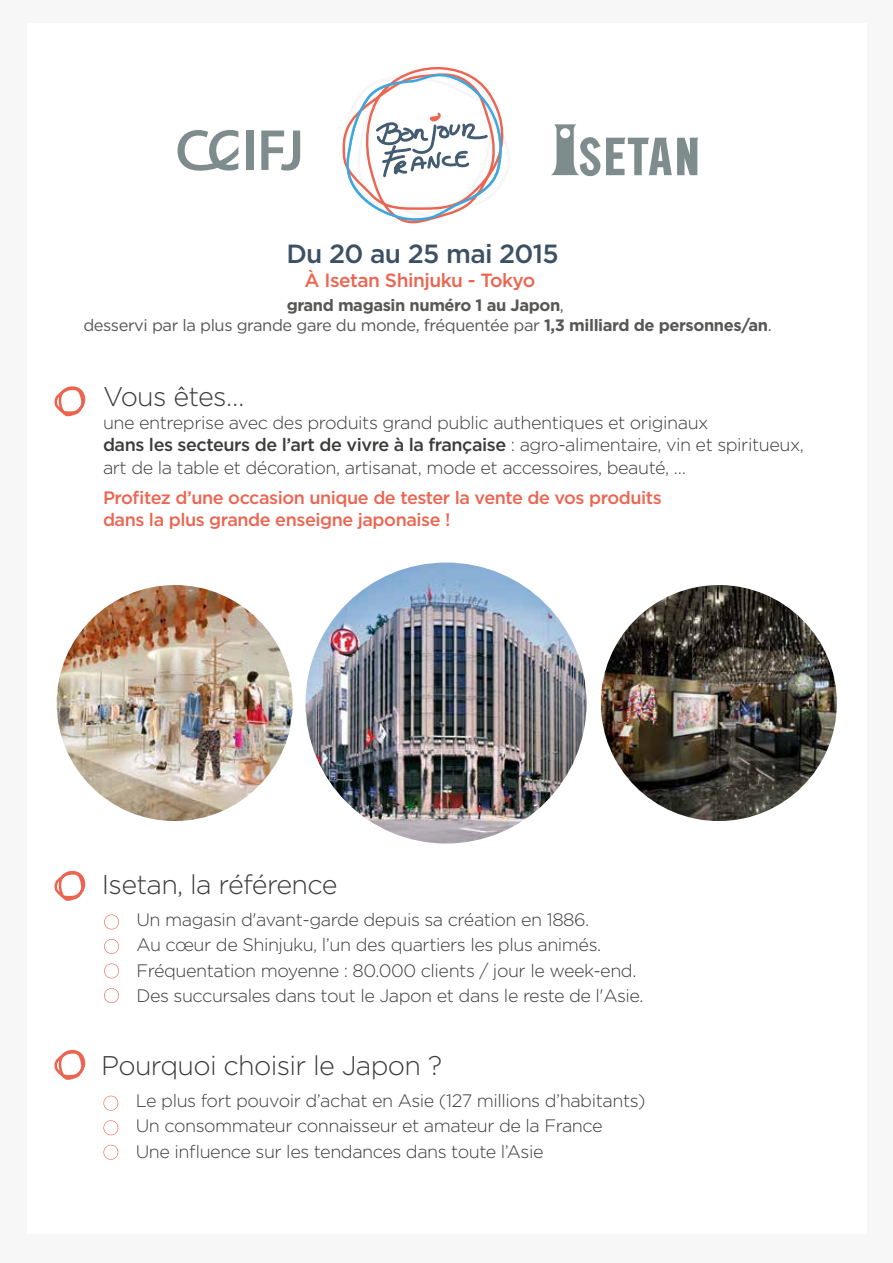
<style>
.page{position:relative;width:893px;height:1263px;background:#fff}
.page>*{position:absolute;margin:0;border:0;box-sizing:border-box;transform-origin:0 0}
.t1{font:300 27px "Gotham";letter-spacing:-.025em;color:#3c3c3b}
.t2{font:500 26.25px "Gotham";letter-spacing:-.025em;color:#3c5063}
.t3{font:500 19.05px "Gotham";letter-spacing:-.025em;color:#ec6551}
.t4{font:300 18px/25.5px "Gotham";letter-spacing:-.025em;color:#3c3c3b}
.t5{font:500 18px/22.5px "Gotham";letter-spacing:-.025em;color:#ec6551}
.t6{font:700 16.5px/20.2px "Gotham";letter-spacing:-.025em;color:#575756;text-align:center}
.s1{font-weight:400}
.s2{font-weight:500}
</style>
<div class="page">
<svg style="left:104px;top:914px;width:15px;height:15px"></svg>
<svg style="left:104px;top:939px;width:15px;height:15px"></svg>
<svg style="left:104px;top:963px;width:15px;height:15px"></svg>
<svg style="left:104px;top:988px;width:15px;height:15px"></svg>
<svg style="left:103px;top:1096px;width:15px;height:14px"></svg>
<svg style="left:103px;top:1120px;width:15px;height:15px"></svg>
<svg style="left:103px;top:1145px;width:15px;height:15px"></svg>
<svg style="left:178px;top:130px;width:60px;height:41px"></svg>
<div style="left:246px;top:131px;width:8px;height:39px;background:#7f8c8d"></div>
<svg style="left:261px;top:131px;width:39px;height:40px"></svg>
<svg style="left:54px;top:386px;width:32px;height:31px"></svg>
<svg style="left:54px;top:870px;width:32px;height:31px"></svg>
<svg style="left:54px;top:1050px;width:32px;height:30px"></svg>
<svg style="left:342px;top:67px;width:162px;height:157px"></svg>
<svg style="left:551px;top:124px;width:148px;height:53px"></svg>
<img style="left:57px;top:585px;width:236px;height:236px;border-radius:118px">
<img style="left:601px;top:585px;width:236px;height:236px;border-radius:118px">
<img style="left:305px;top:562px;width:281px;height:281px;border-radius:140px">
<div style="left:0;top:0;width:893px;height:23px;background:#f8f7f7"></div>
<div style="left:0;top:1234px;width:893px;height:29px;background:#f8f7f7"></div>
<div style="left:0;top:0;width:26px;height:1263px;background:#f8f7f7"></div>
<div style="left:867px;top:0;width:26px;height:1263px;background:#f8f7f7"></div>
<h2 class="t2" style="left:286px;top:236px;width:274px">Du 20 au 25 mai 2015</h2>
<p class="t3" style="left:305px;top:268px;width:232px">À Isetan Shinjuku - Tokyo</p>
<p class="t6" style="left:83px;top:295px;width:690px">grand magasin numéro 1 au Japon<span class="s1">,<br>desservi par la plus grande gare du monde, fréquentée par</span> 1,3 milliard de personnes/an<span class="s1">.</span></p>
<h1 class="t1" style="left:103px;top:379px;width:143px">Vous êtes…</h1>
<p class="t4" style="left:103px;top:410px;width:702px;line-height:22.5px">une entreprise avec des produits grand public authentiques et originaux<br><span class="s2">dans les secteurs de l’art de vivre à la française</span> : agro-alimentaire, vin et spiritueux, art de la table et décoration, artisanat, mode et accessoires, beauté, …</p>
<p class="t5" style="left:103px;top:486px;width:560px">Profitez d’une occasion unique de tester la vente de vos produits dans la plus grande enseigne japonaise !</p>
<h1 class="t1" style="left:102px;top:867px;width:237px">Isetan, la référence</h1>
<p class="t4" style="left:136px;top:906px;width:509px">Un magasin d'avant-garde depuis sa création en 1886.<br>Au cœur de Shinjuku, l’un des quartiers les plus animés.<br>Fréquentation moyenne : 80.000 clients / jour le week-end.<br>Des succursales dans tout le Japon et dans le reste de l'Asie.</p>
<h1 class="t1" style="left:101px;top:1049px;width:342px">Pourquoi choisir le Japon ?</h1>
<p class="t4" style="left:136px;top:1087px;width:511px">Le plus fort pouvoir d’achat en Asie (127 millions d’habitants)<br>Un consommateur connaisseur et amateur de la France<br>Une influence sur les tendances dans toute l’Asie</p>
</div>
